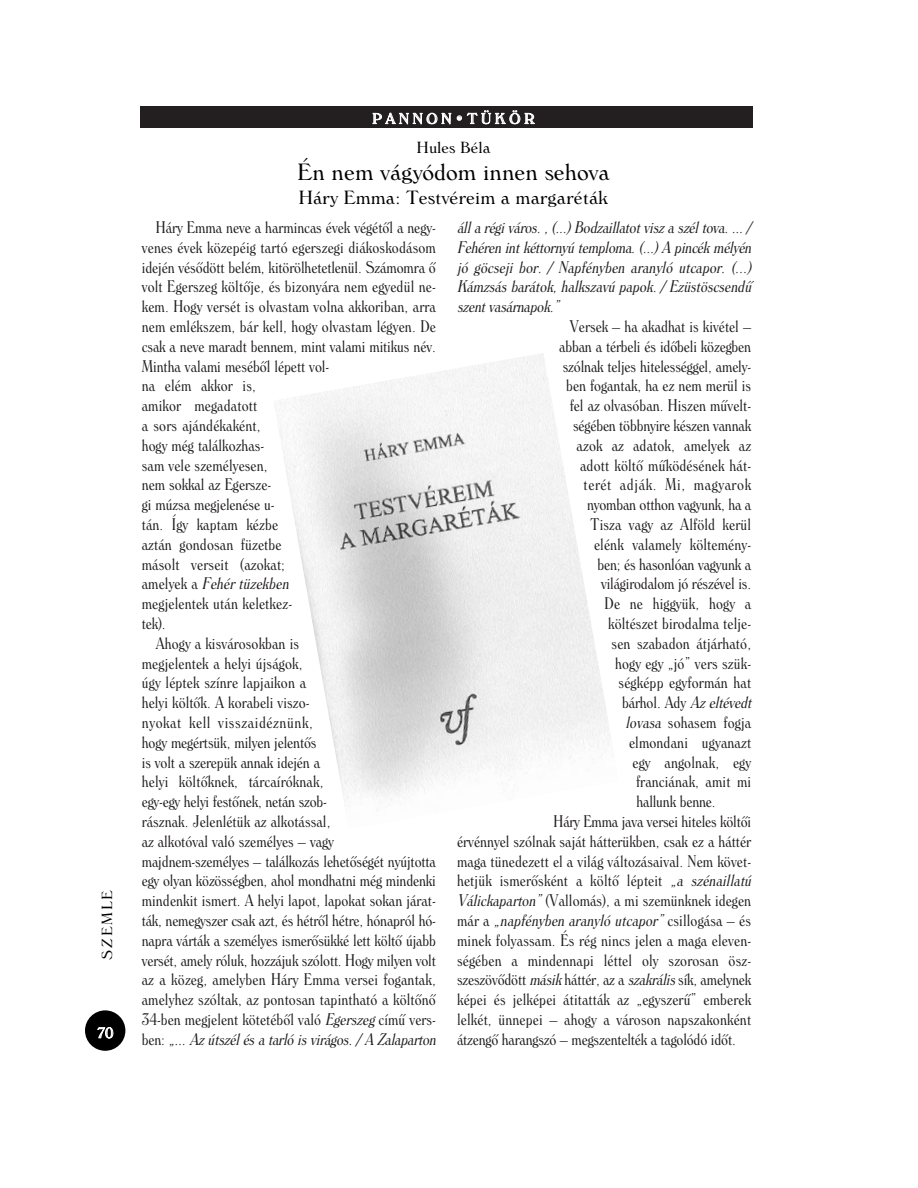
<style>
.page{position:relative;width:918px;height:1188px;background:#fff}
.page>*{position:absolute;margin:0;border:0;box-sizing:border-box;transform-origin:0 0}
.t1{font:24px "H Windsor Lt BT";color:#000}
.t2{font:19.5px "H Windsor Lt BT";color:#000}
.t3{font:16.5px "HWINDS3";letter-spacing:.01em;color:#231f20}
.t4{font:italic 16.5px/19.8px "HWINDS3";letter-spacing:.005em;color:#231f20}
.t5{font:16.5px "HWINDS3";letter-spacing:.04em;color:#231f20}
.t6{font:16.5px "H Windsor Lt BT";color:#000}
.t7{font:15px "H Windsor Lt BT";letter-spacing:.23em;color:#fff}
.t8{font:15px "H Windsor Lt BT";letter-spacing:.115em;color:#000}
.s1{font-style:normal}
.s2{font-style:italic}
</style>
<div class="page">
<div style="left:140px;top:106px;width:613px;height:22px;background:#231f20"></div>
<div style="left:85px;top:1010px;width:40px;height:41px;background:#000;border-radius:50%"></div>
<img style="left:275px;top:353px;width:336px;height:457px">
<p class="t8" style="left:102px;top:960px;width:71px;rotate:-90deg">SZEMLE</p>
<p class="t7" style="left:97px;top:1027px;width:19px">70</p>
<p class="t7" style="left:372px;top:113px;width:164px">PANNON•TÜKÖR</p>
<p class="t6" style="left:417px;top:142px;width:75px">Hules Béla</p>
<h1 class="t1" style="left:297px;top:164px;width:314px">Én nem vágyódom innen sehova</h1>
<p class="t2" style="left:298px;top:191px;width:312px">Háry Emma: Testvéreim a margaréták</p>
<p class="t3" style="left:156px;top:221px;width:281px">Háry Emma neve a harmincas évek végétõl a negy-</p>
<p class="t3" style="left:142px;top:241px;width:296px">venes évek közepéig tartó egerszegi diákoskodásom</p>
<p class="t3" style="left:142px;top:261px;width:295px">idején vésõdött belém, kitörölhetetlenül. Számomra õ</p>
<p class="t3" style="left:142px;top:281px;width:296px">volt Egerszeg költõje, és bizonyára nem egyedül ne-</p>
<p class="t3" style="left:142px;top:300px;width:296px">kem. Hogy versét is olvastam volna akkoriban, arra</p>
<p class="t3" style="left:142px;top:320px;width:296px">nem emlékszem, bár kell, hogy olvastam légyen. De</p>
<p class="t3" style="left:142px;top:340px;width:296px">csak a neve maradt bennem, mint valami mitikus név.</p>
<p class="t3" style="left:142px;top:360px;width:189px">Mintha valami mesébõl lépett vol-</p>
<p class="t3" style="left:142px;top:380px;width:116px">na elém akkor is,</p>
<p class="t3" style="left:142px;top:399px;width:117px">amikor megadatott</p>
<p class="t3" style="left:142px;top:419px;width:120px">a sors ajándékaként,</p>
<p class="t3" style="left:142px;top:439px;width:124px">hogy még találkozhas-</p>
<p class="t3" style="left:142px;top:459px;width:127px">sam vele személyesen,</p>
<p class="t3" style="left:142px;top:479px;width:131px">nem sokkal az Egersze-</p>
<p class="t3" style="left:142px;top:498px;width:134px">gi múzsa megjelenése u-</p>
<p class="t3" style="left:142px;top:518px;width:138px">tán. Így kaptam kézbe</p>
<p class="t3" style="left:142px;top:538px;width:141px">aztán gondosan füzetbe</p>
<p class="t3" style="left:142px;top:558px;width:145px">másolt verseit (azokat;</p>
<p class="t4" style="left:142px;top:575px;width:151px"><span class="s1">amelyek a</span> Fehér tüzekben</p>
<p class="t3" style="left:142px;top:597px;width:152px">megjelentek után keletkez-</p>
<p class="t3" style="left:142px;top:617px;width:25px">tek).</p>
<p class="t3" style="left:156px;top:637px;width:145px">Ahogy a kisvárosokban is</p>
<p class="t3" style="left:142px;top:657px;width:162px">megjelentek a helyi újságok,</p>
<p class="t3" style="left:142px;top:677px;width:166px">úgy léptek színre lapjaikon a</p>
<p class="t3" style="left:142px;top:696px;width:169px">helyi költõk. A korabeli viszo-</p>
<p class="t5" style="left:142px;top:716px;width:173px">nyokat kell visszaidéznünk,</p>
<p class="t3" style="left:142px;top:736px;width:176px">hogy megértsük, milyen jelentõs</p>
<p class="t3" style="left:142px;top:756px;width:180px">is volt a szerepük annak idején a</p>
<p class="t3" style="left:142px;top:776px;width:183px">helyi költõknek, tárcaíróknak,</p>
<p class="t3" style="left:142px;top:795px;width:187px">egy-egy helyi festõnek, netán szob-</p>
<p class="t3" style="left:142px;top:815px;width:190px">rásznak. Jelenlétük az alkotással,</p>
<p class="t3" style="left:142px;top:835px;width:194px">az alkotóval való személyes – vagy</p>
<p class="t3" style="left:142px;top:855px;width:295px">majdnem-személyes – találkozás lehetõségét nyújtotta</p>
<p class="t3" style="left:142px;top:875px;width:296px">egy olyan közösségben, ahol mondhatni még mindenki</p>
<p class="t3" style="left:142px;top:894px;width:295px">mindenkit ismert. A helyi lapot, lapokat sokan járat-</p>
<p class="t3" style="left:142px;top:914px;width:296px">ták, nemegyszer csak azt, és hétrõl hétre, hónapról hó-</p>
<p class="t3" style="left:142px;top:934px;width:295px">napra várták a személyes ismerõsükké lett költõ újabb</p>
<p class="t3" style="left:142px;top:954px;width:296px">versét, amely róluk, hozzájuk szólott. Hogy milyen volt</p>
<p class="t3" style="left:142px;top:974px;width:296px">az a közeg, amelyben Háry Emma versei fogantak,</p>
<p class="t3" style="left:142px;top:993px;width:296px">amelyhez szóltak, az pontosan tapintható a költõnõ</p>
<p class="t3" style="left:142px;top:1013px;width:296px">34-ben megjelent kötetébõl való <span class="s2">Egerszeg</span>címû vers-</p>
<p class="t4" style="left:142px;top:1030px;width:299px"><span class="s1">b e n :</span> „...Azútszélésa tarló isvirágos./ A Zalaparton</p>
<p class="t4" style="left:457px;top:219px;width:299px">álla régiváros.,(...)Bodzaillatotvisza széltova..../ Fehéren intkéttornyú temploma.(...)A pincék mélyén jó göcseji bor. / Napfényben aranyló utcapor. (...)<br>Kámzsás barátok, halkszavú papok. / Ezüstöscsendû szentvasárnapok.”</p>
<p class="t3" style="left:570px;top:320px;width:183px">Versek – ha akadhat is kivétel –</p>
<p class="t3" style="left:559px;top:340px;width:193px">abban a térbeli és idõbeli közegben</p>
<p class="t3" style="left:563px;top:360px;width:190px">szólnak teljes hitelességgel, amely-</p>
<p class="t3" style="left:566px;top:380px;width:186px">ben fogantak, ha ez nem merül is</p>
<p class="t3" style="left:570px;top:399px;width:183px">fel az olvasóban. Hiszen mûvelt-</p>
<p class="t3" style="left:573px;top:419px;width:179px">ségében többnyire készen vannak</p>
<p class="t3" style="left:577px;top:439px;width:176px">azok az adatok, amelyek az</p>
<p class="t3" style="left:580px;top:459px;width:172px">adott költõ mûködésének hát-</p>
<p class="t5" style="left:584px;top:479px;width:169px">terét adják. Mi, magyarok</p>
<p class="t3" style="left:587px;top:498px;width:165px">nyomban otthon vagyunk, ha a</p>
<p class="t3" style="left:591px;top:518px;width:162px">Tisza vagy az Alföld kerül</p>
<p class="t3" style="left:594px;top:538px;width:158px">elénk valamely költemény-</p>
<p class="t3" style="left:598px;top:558px;width:155px">ben; és hasonlóan vagyunk a</p>
<p class="t3" style="left:601px;top:578px;width:152px">világirodalom jó részével is.</p>
<p class="t3" style="left:605px;top:597px;width:148px">De ne higgyük, hogy a</p>
<p class="t3" style="left:608px;top:617px;width:145px">költészet birodalma telje-</p>
<p class="t3" style="left:612px;top:637px;width:141px">sen szabadon átjárható,</p>
<p class="t3" style="left:615px;top:657px;width:138px">hogy egy „jó” vers szük-</p>
<p class="t3" style="left:619px;top:677px;width:134px">ségképp egyformán hat</p>
<p class="t3" style="left:622px;top:696px;width:134px">bárhol. Ady <span class="s2">Az eltévedt</span></p>
<p class="t3" style="left:626px;top:716px;width:127px"><span class="s2">lovasa</span> sohasem fogja</p>
<p class="t3" style="left:629px;top:736px;width:124px">elmondani ugyanazt</p>
<p class="t3" style="left:633px;top:756px;width:120px">egy angolnak, egy</p>
<p class="t3" style="left:636px;top:776px;width:117px">franciának, amit mi</p>
<p class="t3" style="left:636px;top:795px;width:81px">hallunk benne.</p>
<p class="t3" style="left:554px;top:815px;width:199px">Háry Emma java versei hiteles költõi</p>
<p class="t3" style="left:457px;top:835px;width:295px">érvénnyel szólnak saját hátterükben, csak ez a háttér</p>
<p class="t3" style="left:457px;top:855px;width:295px">maga tünedezett el a világ változásaival. Nem követ-</p>
<p class="t3" style="left:457px;top:875px;width:299px">hetjük ismerõsként a költõ lépteit <span class="s2">„a szénaillatú</span></p>
<p class="t3" style="left:457px;top:894px;width:296px"><span class="s2">Válickaparton”</span>(Vallomás), a mi szemünknek idegen</p>
<p class="t4" style="left:457px;top:912px;width:296px"><span class="s1">m á r a</span> „napfényben aranyló utcapor” <span class="s1">c s i l l o g á s a – é s</span></p>
<p class="t3" style="left:457px;top:934px;width:296px">minek folyassam. És rég nincs jelen a maga eleven-</p>
<p class="t3" style="left:457px;top:954px;width:296px">ségében a mindennapi léttel oly szorosan ösz-</p>
<p class="t3" style="left:457px;top:974px;width:296px">szeszövõdött <span class="s2">másik</span> háttér, az a <span class="s2">szakrális</span>sík, amelynek</p>
<p class="t3" style="left:457px;top:993px;width:296px">képei és jelképei átitatták az „egyszerû” emberek</p>
<p class="t3" style="left:457px;top:1013px;width:296px">lelkét, ünnepei – ahogy a városon napszakonként</p>
<p class="t3" style="left:457px;top:1033px;width:280px">átzengõ harangszó – megszentelték a tagolódó idõt.</p>
</div>
